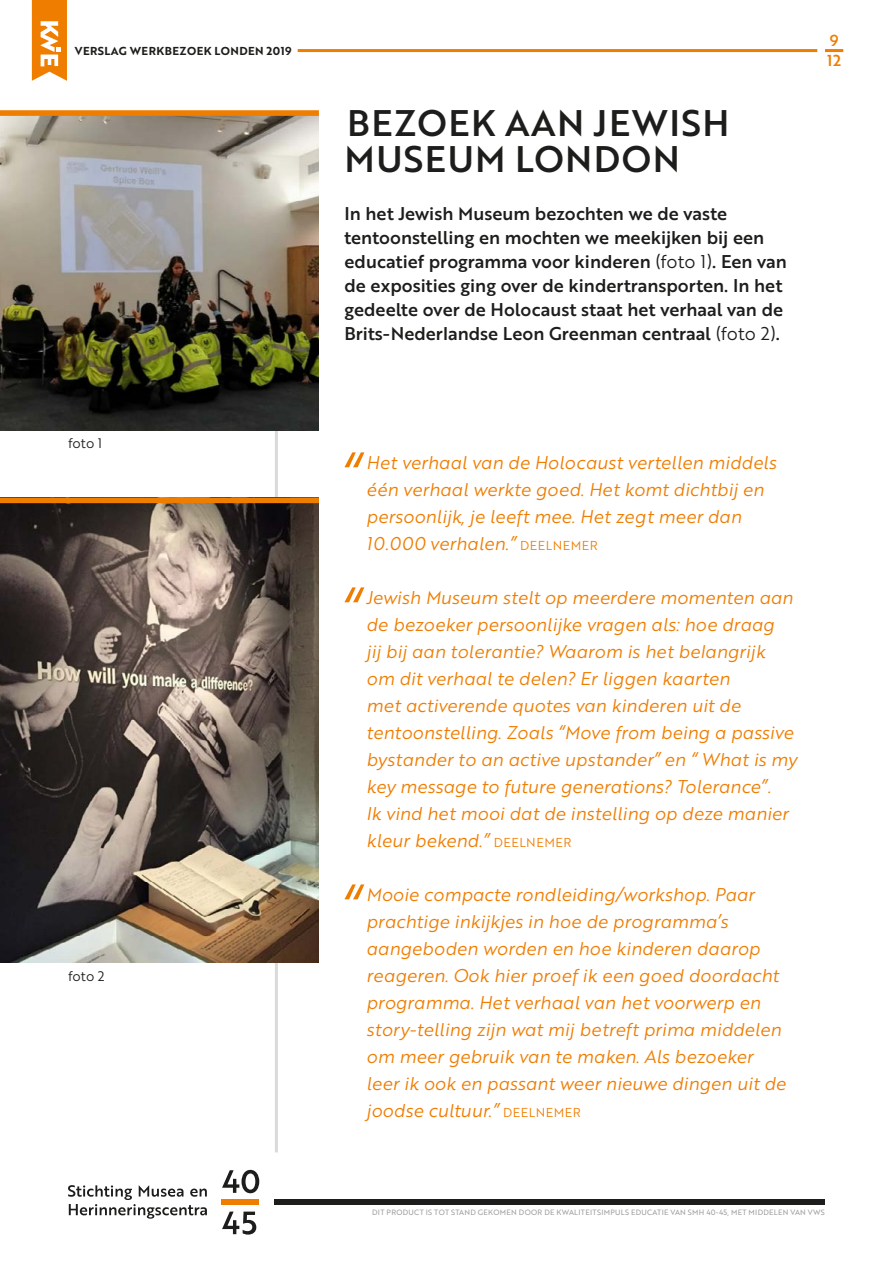
<style>
.page{position:relative;width:893px;height:1263px;background:#fff}
.page>*{position:absolute;margin:0;border:0;box-sizing:border-box;transform-origin:0 0}
.t1{font:55.5px "Brother 1816 Book Italic";color:#ef7d00}
.t2{font:36px/36px "Brother 1816 Medium";letter-spacing:.04em;color:#1d1d1b}
.t3{font:18px/27px "Brother 1816 Book Italic";color:#ef7d00}
.t4{font:18px/24px "Brother 1816 Medium";color:#1d1d1b}
.t5{font:15.45px "Brother 1816 Medium";color:#ef7d00}
.t6{font:13.5px "Brother 1816 Book";color:#1d1d1b}
.t7{font:11.25px "Brother 1816 Bold";letter-spacing:.04em;color:#1d1d1b}
.t8{font:7.5px "Brother 1816 Regular";letter-spacing:.04em;color:#9d9d9c}
.s1{font-family:"Brother 1816 Book"}
.s2{font-family:"Brother 1816 Book";font-size:12.6px}
</style>
<div class="page">
<hr style="left:275px;top:110px;width:3px;height:1042px;background:#dadada">
<svg style="left:68px;top:1185px;width:139px;height:34px"></svg>
<svg style="left:222px;top:1211px;width:34px;height:23px"></svg>
<svg style="left:222px;top:1170px;width:37px;height:23px"></svg>
<div style="left:275px;top:1199px;width:550px;height:6px;background:#1d1d1b"></div>
<div style="left:222px;top:1199px;width:37px;height:6px;background:#ef7d00"></div>
<hr style="left:298px;top:49px;width:519px;height:3px;background:#ef7d00">
<hr style="left:825px;top:49px;width:18px;height:3px;background:#ef7d00">
<svg style="left:32px;top:0;width:35px;height:81px"></svg>
<img style="left:0;top:116px;width:319px;height:314px">
<div style="left:0;top:110px;width:319px;height:6px;background:#ef7d00"></div>
<img style="left:0;top:503px;width:319px;height:460px">
<div style="left:0;top:497px;width:319px;height:6px;background:#ef7d00"></div>
<p class="t7" style="left:75px;top:42px;width:218px">VERSLAG WERKBEZOEK LONDEN 2019</p>
<p class="t6" style="left:68px;top:434px;width:36px">foto 1</p>
<p class="t6" style="left:68px;top:966px;width:38px">foto 2</p>
<p class="t5" style="left:830px;top:29px;width:10px">9</p>
<h2 class="t2" style="left:344px;top:104px;width:387px">BEZOEK AAN JEWISH<br>MUSEUM LONDON</h2>
<p class="t4" style="left:344px;top:201px;width:444px">In het Jewish Museum bezochten we de vaste tentoonstelling en mochten we meekijken bij een educatief programma voor kinderen <span class="s1">(foto 1)</span>. Een van de exposities ging over de kindertransporten. In het gedeelte over de Holocaust staat het verhaal van de Brits-Nederlandse Leon Greenman centraal <span class="s1">(foto 2)</span>.</p>
<p class="t5" style="left:827px;top:49px;width:15px">12</p>
<h1 class="t1" style="left:339px;top:435px;width:20px">“</h1>
<p class="t3" style="left:366px;top:448px;width:412px">Het verhaal van de Holocaust vertellen middels één verhaal werkte goed. Het komt dichtbij en persoonlijk, je leeft mee. Het zegt meer dan 10.000 verhalen.” <span class="s2">DEELNEMER</span></p>
<h1 class="t1" style="left:339px;top:570px;width:20px">“</h1>
<p class="t3" style="left:366px;top:583px;width:432px">Jewish Museum stelt op meerdere momenten aan de bezoeker persoonlijke vragen als: hoe draag<br>jij bij aan tolerantie? Waarom is het belangrijk om dit verhaal te delen? Er liggen kaarten<br>met activerende quotes van kinderen uit de tentoonstelling. Zoals “Move from being a passive bystander to an active upstander” en “ What is my key message to future generations? Tolerance”.<br>Ik vind het mooi dat de instelling op deze manier kleur bekend.” <span class="s2">DEELNEMER</span></p>
<h1 class="t1" style="left:339px;top:867px;width:20px">“</h1>
<p class="t3" style="left:366px;top:880px;width:421px">Mooie compacte rondleiding/workshop. Paar prachtige inkijkjes in hoe de programma’s aangeboden worden en hoe kinderen daarop reageren. Ook hier proef ik een goed doordacht programma. Het verhaal van het voorwerp en story-telling zijn wat mij betreft prima middelen om meer gebruik van te maken. Als bezoeker leer ik ook en passant weer nieuwe dingen uit de joodse cultuur.” <span class="s2">DEELNEMER</span></p>
<p class="t8" style="left:372px;top:1207px;width:454px">DIT PRODUCT IS TOT STAND GEKOMEN DOOR DE KWALITEITSIMPULS EDUCATIE VAN SMH 40-45, MET MIDDELEN VAN VWS</p>
</div>
